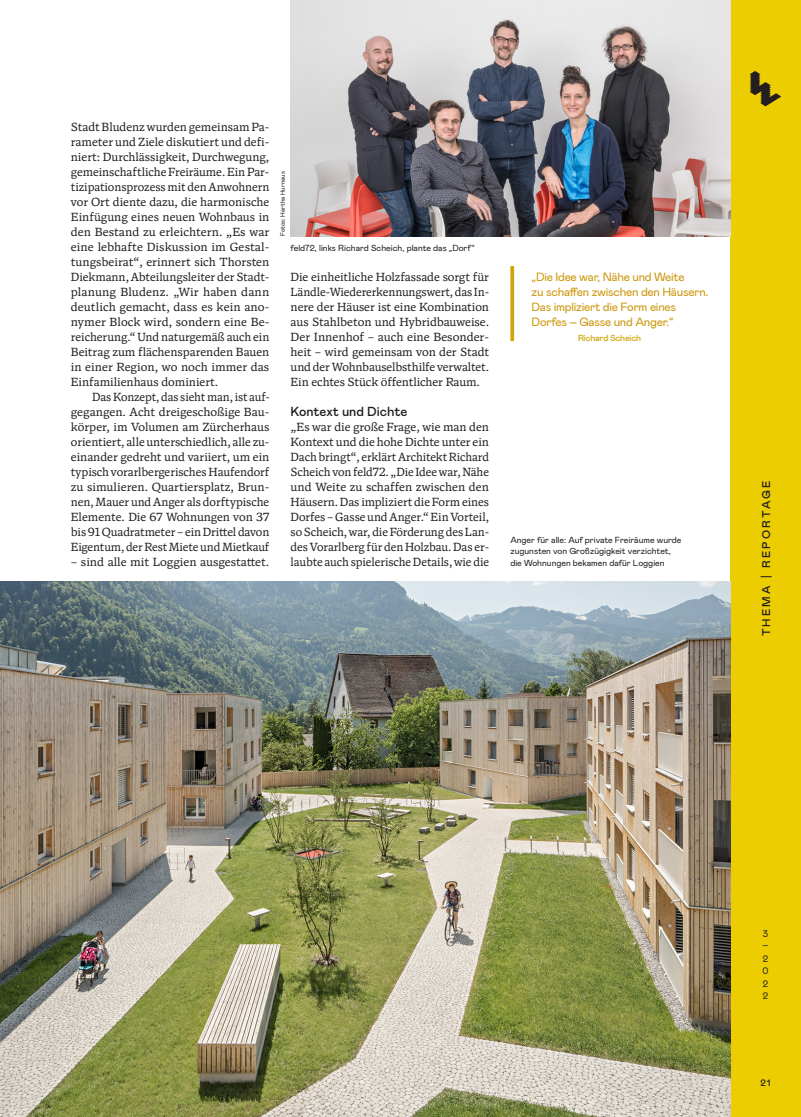
<style>
.page{position:relative;width:801px;height:1117px;background:#fff}
.page>*{position:absolute;margin:0;border:0;box-sizing:border-box;transform-origin:0 0}
.Subheadline{font:500 13.12px "Mabry";color:#231f20}
.Fließtext{font:11.88px/15px "Antonia Text";letter-spacing:-.005em;color:#231f20;text-align:justify}
.Zitat{font:11.88px/15px "Mabry Pro";letter-spacing:-.02em;color:#cd970c}
.t1{font:500 11.25px "Mabry";letter-spacing:.2em;color:#231f20}
.t2{font:9.38px/12.5px "Mabry Pro";color:#231f20;text-align:justify}
.t3{font:500 9.38px "Mabry";color:#231f20}
.Klein{font:8.75px/11.2px "Mabry Pro";color:#231f20}
.Zitat_Name{font:500 8.75px "Mabry";letter-spacing:-.02em;color:#d0a608}
.Credit{font:6.25px "Mabry Pro";color:#231f20}
</style>
<div class="page">
<div style="left:730px;top:0;width:71px;height:1116px;background:#eccd02"></div>
<svg style="left:750px;top:71px;width:31px;height:35px"></svg>
<img style="left:0;top:581px;width:730px;height:535px">
<svg style="left:510px;top:266px;width:4px;height:75px"></svg>
<img style="left:291px;top:0;width:439px;height:236px">
<p class="Fließtext" style="left:71px;top:120px;width:200px">Stadt Bludenz wurden gemeinsam Pa&shy;rameter und Ziele diskutiert und defi&shy;niert: Durchlässigkeit, Durchwegung, gemeinschaftliche Freiräume. Ein Par&shy;tizipationsprozess mit den Anwohnern vor Ort diente dazu, die harmonische Einfügung eines neuen Wohnbaus in den Bestand zu erleichtern. „Es war eine lebhafte Diskussion im Gestal&shy;tungsbeirat“, erinnert sich Thorsten Diekmann, Abteilungsleiter der Stadt&shy;planung Bludenz. „Wir haben dann deutlich gemacht, dass es kein ano&shy;nymer Block wird, sondern eine Be&shy;reicherung.“ Und naturgemäß auch ein Beitrag zum flächensparenden Bauen in einer Region, wo noch immer das Einfamilienhaus dominiert.</p>
<p class="Fließtext" style="left:71px;top:390px;width:201px;text-indent:21px">Das Konzept, das sieht man, ist auf&shy;gegangen. Acht dreigeschoßige Bau&shy;körper, im Volumen am Zürcherhaus orientiert, alle unterschiedlich, alle zu&shy;einander gedreht und variiert, um ein typisch vorarlbergerisches Haufendorf zu simulieren. Quartiersplatz, Brun&shy;nen, Mauer und Anger als dorftypische Elemente. Die 67 Wohnungen von 37 bis 91 Quadratmeter – ein Drittel davon Eigentum, der Rest Miete und Mietkauf</p>
<p class="Fließtext" style="left:71px;top:555px;width:200px">– sind alle mit Loggien ausgestattet.</p>
<p class="Credit" style="left:278px;top:236px;width:66px;rotate:-90deg">Fotos: Hertha Hurnaus</p>
<p class="Klein" style="left:291px;top:242px;width:186px">feld72, links Richard Scheich, plante das „Dorf“</p>
<p class="Fließtext" style="left:291px;top:270px;width:200px">Die einheitliche Holzfassade sorgt für Ländle-Wiedererkennungswert, das In&shy;nere der Häuser ist eine Kombination aus Stahlbeton und Hybridbauweise.<br>Der Innenhof – auch eine Besonder&shy;heit – wird gemeinsam von der Stadt und der Wohnbauselbsthilfe verwaltet.<br>Ein echtes Stück öffentlicher Raum.</p>
<p class="Subheadline" style="left:291px;top:402px;width:118px">Kontext und Dichte</p>
<p class="Fließtext" style="left:291px;top:420px;width:200px">„Es war die große Frage, wie man den Kontext und die hohe Dichte unter ein Dach bringt“, erklärt Architekt Richard Scheich von feld72. „Die Idee war, Nähe und Weite zu schaffen zwischen den Häusern. Das impliziert die Form eines Dorfes – Gasse und Anger.“ Ein Vorteil, so Scheich, war, die Förderung des Lan&shy;des Vorarlberg für den Holzbau. Das er&shy;laubte auch spielerische Details, wie die</p>
<p class="Zitat" style="left:531px;top:269px;width:178px">„Die Idee war, Nähe und Weite<br>zu schaffen zwischen den Häusern.<br>Das impliziert die Form eines<br>Dorfes – Gasse und Anger.“</p>
<p class="Zitat_Name" style="left:578px;top:332px;width:64px">Richard Scheich</p>
<p class="Klein" style="left:510px;top:534px;width:173px">Anger für alle: Auf private Freiräume wurde zugunsten von Großzügigkeit verzichtet, die Wohnungen bekamen dafür Loggien</p>
<p class="t1" style="left:758px;top:636px;width:157px;rotate:-90deg">THEMA | REPORTAGE</p>
<p class="t2" style="left:762px;top:926px;width:8px">3 – 2<br>0<br>2<br>2</p>
<p class="t3" style="left:760px;top:1075px;width:12px">21</p>
</div>
